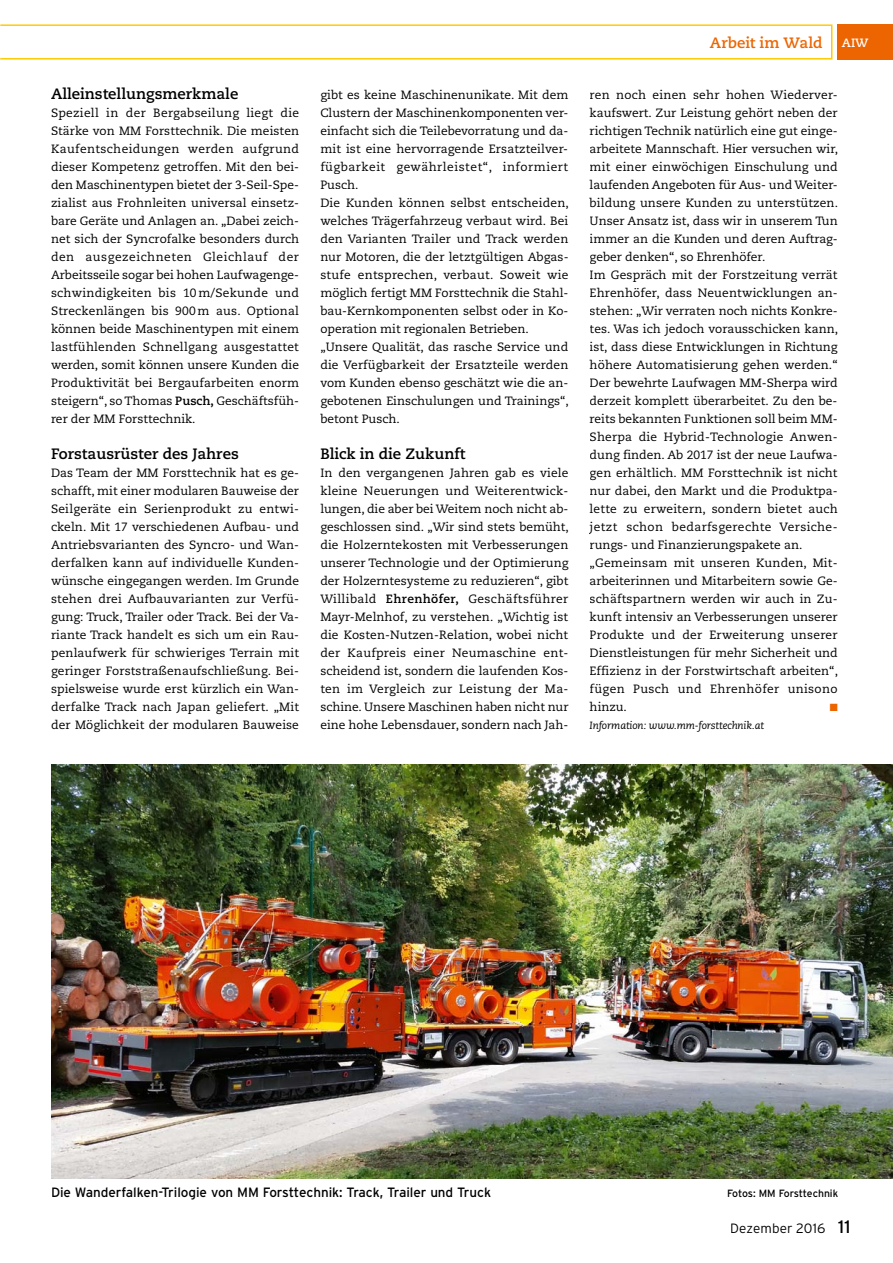
<style>
.page{position:relative;width:893px;height:1263px;background:#fff}
.page>*{position:absolute;margin:0;border:0;box-sizing:border-box;transform-origin:0 0}
.t1{font:700 15px "Caecilia LT Pro 75";color:#000}
.t2{font:700 15px "Caecilia LT Pro 75";color:#ec6500}
.t3{font:13.5px "Interstate";letter-spacing:-.005em;color:#000}
.t4{font:300 13.5px "Interstate";letter-spacing:.01em;color:#000}
.t5{font:12px/18px "Caecilia LT Pro 55 Roman";letter-spacing:.005em;color:#000;text-align:justify}
.t6{font:700 12px "Caecilia LT Pro 75";color:#fff}
.t7{font:italic 10.5px "Caecilia LT Pro 56";letter-spacing:-.01em;color:#000}
.t8{font:10.5px "Interstate";letter-spacing:-.01em;color:#000}
.t9{font:10.5px "Zapf Dingbats ITC";color:#ec6500}
.s1{font-family:"Caecilia LT Pro 75";font-weight:700}
.s2{font-weight:400;font-size:18px}
</style>
<div class="page">
<img style="left:51px;top:765px;width:842px;height:414px">
<div style="left:838px;top:24px;width:55px;height:36px;background:#ec6500"></div>
<svg style="left:0;top:24px;width:832px;height:36px"></svg>
<p class="t1" style="left:51px;top:83px;width:189px">Alleinstellungsmerkmale</p>
<p class="t5" style="left:51px;top:103px;width:250px">Speziell in der Bergabseilung liegt die Stärke von MM Forsttechnik. Die meisten Kaufentscheidungen werden aufgrund dieser Kompetenz getroffen. Mit den bei&shy;den Maschinentypen bietet der 3-Seil-Spe&shy;zialist aus Frohnleiten universal einsetz&shy;bare Geräte und Anlagen an. „Dabei zeich&shy;net sich der Syncrofalke besonders durch den ausgezeichneten Gleichlauf der Arbeitsseile sogar bei hohen Laufwagenge&shy;schwindigkeiten bis 10 m/Sekunde und Streckenlängen bis 900 m aus. Optional können beide Maschinentypen mit einem lastfühlenden Schnellgang ausgestattet werden, somit können unsere Kunden die Produktivität bei Bergaufarbeiten enorm steigern“, so Thomas <span class="s1">Pusch,</span> Geschäftsfüh&shy;rer der MM Forsttechnik.</p>
<p class="t1" style="left:51px;top:443px;width:189px">Forstausrüster des Jahres</p>
<p class="t5" style="left:51px;top:463px;width:250px">Das Team der MM Forsttechnik hat es ge&shy;schafft, mit einer modularen Bauweise der Seilgeräte ein Serienprodukt zu entwi&shy;ckeln. Mit 17 verschiedenen Aufbau- und Antriebsvarianten des Syncro- und Wan&shy;derfalken kann auf individuelle Kunden&shy;wünsche eingegangen werden. Im Grunde stehen drei Aufbauvarianten zur Verfü&shy;gung: Truck, Trailer oder Track. Bei der Va&shy;riante Track handelt es sich um ein Rau&shy;penlaufwerk für schwieriges Terrain mit geringer Forststraßenaufschließung. Bei&shy;spielsweise wurde erst kürzlich ein Wan&shy;derfalke Track nach Japan geliefert. „Mit der Möglichkeit der modularen Bauweise</p>
<p class="t5" style="left:320px;top:85px;width:250px;text-align:left">gibt es keine Maschinenunikate. Mit dem Clustern der Maschinenkomponenten ver&shy;einfacht sich die Teilebevorratung und da&shy;mit ist eine hervorragende Ersatzteilver&shy;fügbarkeit gewährleistet“, informiert Pusch.<br>Die Kunden können selbst entscheiden, welches Trägerfahrzeug verbaut wird. Bei den Varianten Trailer und Track werden nur Motoren, die der letztgültigen Abgas&shy;stufe entsprechen, verbaut. Soweit wie möglich fertigt MM Forsttechnik die Stahl&shy;bau-Kernkomponenten selbst oder in Ko&shy;operation mit regionalen Betrieben. „Unsere Qualität, das rasche Service und die Verfügbarkeit der Ersatzteile werden vom Kunden ebenso geschätzt wie die an&shy;gebotenen Einschulungen und Trainings“, betont Pusch.</p>
<p class="t1" style="left:320px;top:443px;width:146px">Blick in die Zukunft</p>
<p class="t5" style="left:320px;top:463px;width:250px">In den vergangenen Jahren gab es viele kleine Neuerungen und Weiterentwick&shy;lungen, die aber bei Weitem noch nicht ab&shy;geschlossen sind. „Wir sind stets bemüht, die Holzerntekosten mit Verbesserungen unserer Technologie und der Optimierung der Holzerntesysteme zu reduzieren“, gibt Willibald <span class="s1">Ehrenhöfer,</span> Geschäftsführer Mayr-Melnhof, zu verstehen. „Wichtig ist die Kosten-Nutzen-Relation, wobei nicht der Kaufpreis einer Neumaschine ent&shy;scheidend ist, sondern die laufenden Kos&shy;ten im Vergleich zur Leistung der Ma&shy;schine. Unsere Maschinen haben nicht nur eine hohe Lebensdauer, sondern nach Jah-</p>
<p class="t2" style="left:710px;top:32px;width:114px">Arbeit im Wald</p>
<p class="t6" style="left:842px;top:34px;width:28px">AIW</p>
<p class="t5" style="left:590px;top:85px;width:250px;text-align:left">ren noch einen sehr hohen Wiederver&shy;kaufswert. Zur Leistung gehört neben der richtigen Technik natürlich eine gut einge&shy;arbeitete Mannschaft. Hier versuchen wir, mit einer einwöchigen Einschulung und laufenden Angeboten für Aus- und Weiter&shy;bildung unsere Kunden zu unterstützen.<br>Unser Ansatz ist, dass wir in unserem Tun immer an die Kunden und deren Auftrag&shy;geber denken“, so Ehrenhöfer.<br>Im Gespräch mit der Forstzeitung verrät Ehrenhöfer, dass Neuentwicklungen an&shy;stehen: „Wir verraten noch nichts Konkre&shy;tes. Was ich jedoch vorausschicken kann, ist, dass diese Entwicklungen in Richtung höhere Automatisierung gehen werden.“ Der bewehrte Laufwagen MM-Sherpa wird derzeit komplett überarbeitet. Zu den be&shy;reits bekannten Funktionen soll beim MM-Sherpa die Hybrid-Technologie Anwen&shy;dung finden. Ab 2017 ist der neue Laufwa&shy;gen erhältlich. MM Forsttechnik ist nicht nur dabei, den Markt und die Produktpa&shy;lette zu erweitern, sondern bietet auch jetzt schon bedarfsgerechte Versiche&shy;rungs- und Finanzierungspakete an. „Gemeinsam mit unseren Kunden, Mit&shy;arbeiterinnen und Mitarbeitern sowie Ge&shy;schäftspartnern werden wir auch in Zu&shy;kunft intensiv an Verbesserungen unserer Produkte und der Erweiterung unserer Dienstleistungen für mehr Sicherheit und Effizienz in der Forstwirtschaft arbeiten“, fügen Pusch und Ehrenhöfer unisono hinzu.</p>
<p class="t9" style="left:830px;top:702px;width:9px">■</p>
<p class="t7" style="left:590px;top:718px;width:176px">Information: www.mm-forsttechnik.at</p>
<p class="t3" style="left:51px;top:1184px;width:442px">Die Wanderfalken-Trilogie von MM Forsttechnik: Track, Trailer und Truck</p>
<p class="t8" style="left:727px;top:1187px;width:113px">Fotos: MM Forsttechnik</p>
<p class="t4" style="left:730px;top:1220px;width:122px">Dezember 2016 <span class="s2">11</span></p>
</div>
